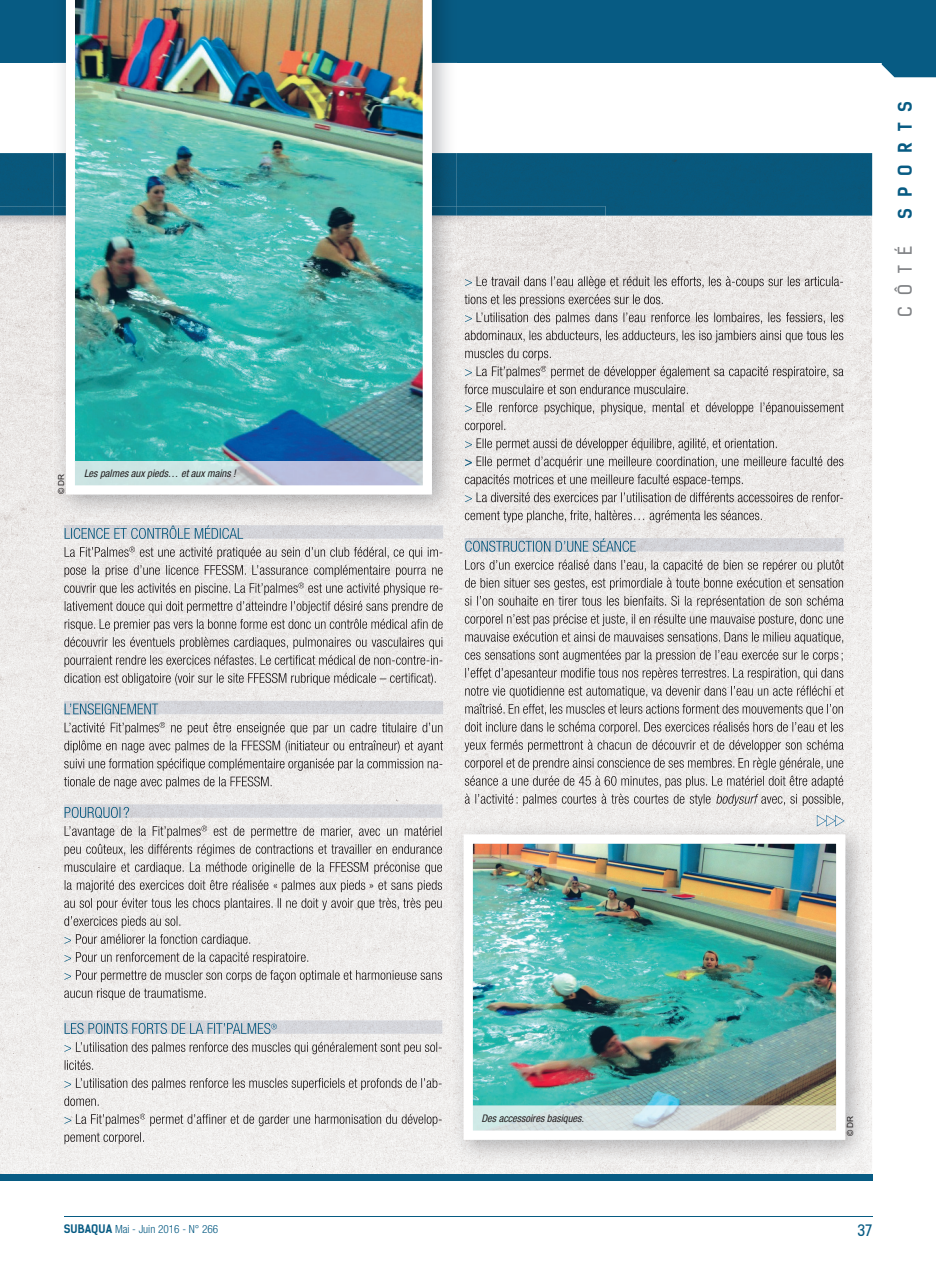
<style>
.page{position:relative;width:936px;height:1263px;background:#fff}
.page>*{position:absolute;margin:0;border:0;box-sizing:border-box;transform-origin:0 0}
.t1{font:700 18px "Kelson Sans";letter-spacing:.615em;color:#075b83}
.t2{font:18px "Kelson Sans";color:#808285}
.t3{font:15px "Kelson Sans";color:#075b83}
.t4{font:300 condensed 11.25px "Helvetica Neue LT Std";color:#075b83}
.t5{font:italic condensed 10.5px "Helvetica Neue LT Std";color:#231f20}
.t6{font:8.25px "Arial";color:#231f20}
.s1{font-family:"Kelson Sans";font-weight:700;font-stretch:normal}
</style>
<div class="page">
<svg style="left:881px;top:63px;width:54px;height:14px"></svg>
<hr style="left:64px;top:1216px;width:808px;height:1px;background:#075b83">
<img style="left:0;top:537px;width:359px;height:638px">
<img style="left:359px;top:483px;width:102px;height:692px">
<img style="left:461px;top:1125px;width:411px;height:50px">
<img style="left:821px;top:216px;width:51px;height:909px">
<img style="left:461px;top:216px;width:360px;height:606px">
<img style="left:0;top:246px;width:102px;height:291px">
<img style="left:102px;top:519px;width:257px;height:6px">
<img style="left:457px;top:246px;width:5px;height:237px">
<div style="left:0;top:0;width:935px;height:63px;background:#075b83"></div>
<div style="left:0;top:153px;width:872px;height:63px;background:#08577c"></div>
<div style="left:0;top:1175px;width:872px;height:6px;background:#075b83"></div>
<img style="left:0;top:206px;width:605px;height:40px">
<img style="left:64px;top:525px;width:379px;height:14px">
<div style="left:64px;top:701px;width:379px;height:13px;background:#d4d5da"></div>
<img style="left:64px;top:804px;width:378px;height:14px">
<img style="left:64px;top:1020px;width:378px;height:14px">
<img style="left:65px;top:539px;width:178px;height:1px">
<img style="left:65px;top:525px;width:178px;height:14px">
<img style="left:65px;top:547px;width:64px;height:10px">
<svg style="left:129px;top:546px;width:6px;height:6px"></svg>
<img style="left:135px;top:547px;width:307px;height:12px">
<img style="left:64px;top:565px;width:379px;height:12px">
<img style="left:64px;top:583px;width:234px;height:12px">
<svg style="left:298px;top:582px;width:6px;height:6px"></svg>
<img style="left:304px;top:583px;width:138px;height:12px">
<img style="left:65px;top:601px;width:378px;height:12px">
<img style="left:65px;top:619px;width:378px;height:12px">
<img style="left:64px;top:637px;width:379px;height:12px">
<img style="left:64px;top:655px;width:378px;height:12px">
<img style="left:64px;top:673px;width:371px;height:12px">
<img style="left:65px;top:714px;width:93px;height:1px">
<img style="left:65px;top:703px;width:93px;height:11px">
<img style="left:65px;top:722px;width:94px;height:13px">
<svg style="left:159px;top:722px;width:6px;height:6px"></svg>
<img style="left:165px;top:722px;width:278px;height:13px">
<img style="left:64px;top:740px;width:379px;height:13px">
<img style="left:64px;top:758px;width:378px;height:13px">
<img style="left:64px;top:776px;width:207px;height:13px">
<img style="left:65px;top:818px;width:64px;height:1px">
<img style="left:65px;top:807px;width:64px;height:11px">
<img style="left:65px;top:826px;width:136px;height:12px">
<svg style="left:201px;top:825px;width:6px;height:6px"></svg>
<img style="left:207px;top:826px;width:235px;height:12px">
<img style="left:64px;top:844px;width:378px;height:12px">
<img style="left:65px;top:862px;width:377px;height:12px">
<img style="left:65px;top:880px;width:377px;height:12px">
<img style="left:64px;top:898px;width:378px;height:12px">
<img style="left:64px;top:916px;width:116px;height:12px">
<svg style="left:64px;top:937px;width:7px;height:7px"></svg>
<img style="left:72px;top:934px;width:178px;height:12px">
<svg style="left:64px;top:955px;width:7px;height:7px"></svg>
<img style="left:72px;top:952px;width:236px;height:12px">
<svg style="left:64px;top:973px;width:7px;height:7px"></svg>
<img style="left:72px;top:970px;width:370px;height:12px">
<img style="left:64px;top:988px;width:142px;height:12px">
<img style="left:65px;top:1034px;width:205px;height:1px">
<img style="left:65px;top:1023px;width:205px;height:11px">
<svg style="left:271px;top:1023px;width:6px;height:6px"></svg>
<svg style="left:64px;top:1045px;width:7px;height:7px"></svg>
<img style="left:72px;top:1042px;width:369px;height:12px">
<img style="left:65px;top:1060px;width:28px;height:10px">
<svg style="left:64px;top:1081px;width:7px;height:7px"></svg>
<img style="left:72px;top:1078px;width:369px;height:12px">
<img style="left:64px;top:1096px;width:35px;height:10px">
<svg style="left:64px;top:1117px;width:7px;height:7px"></svg>
<img style="left:76px;top:1114px;width:63px;height:12px">
<svg style="left:140px;top:1113px;width:6px;height:6px"></svg>
<img style="left:146px;top:1114px;width:295px;height:12px">
<img style="left:64px;top:1132px;width:80px;height:12px">
<img style="left:464px;top:538px;width:379px;height:14px">
<svg style="left:465px;top:279px;width:7px;height:7px"></svg>
<img style="left:476px;top:276px;width:367px;height:13px">
<img style="left:464px;top:294px;width:198px;height:12px">
<svg style="left:465px;top:315px;width:7px;height:7px"></svg>
<img style="left:476px;top:312px;width:367px;height:12px">
<img style="left:465px;top:330px;width:378px;height:13px">
<img style="left:465px;top:348px;width:85px;height:12px">
<svg style="left:465px;top:369px;width:7px;height:7px"></svg>
<img style="left:476px;top:366px;width:64px;height:12px">
<svg style="left:540px;top:366px;width:6px;height:6px"></svg>
<img style="left:546px;top:366px;width:297px;height:13px">
<img style="left:464px;top:384px;width:223px;height:10px">
<svg style="left:465px;top:405px;width:7px;height:7px"></svg>
<img style="left:476px;top:402px;width:367px;height:12px">
<img style="left:465px;top:420px;width:40px;height:12px">
<svg style="left:465px;top:441px;width:7px;height:7px"></svg>
<img style="left:476px;top:438px;width:300px;height:13px">
<svg style="left:465px;top:459px;width:7px;height:7px"></svg>
<img style="left:476px;top:456px;width:367px;height:12px">
<img style="left:465px;top:474px;width:277px;height:12px">
<svg style="left:465px;top:495px;width:7px;height:7px"></svg>
<img style="left:476px;top:492px;width:367px;height:12px">
<img style="left:465px;top:510px;width:296px;height:13px">
<img style="left:465px;top:552px;width:170px;height:1px">
<img style="left:465px;top:538px;width:170px;height:14px">
<img style="left:465px;top:560px;width:378px;height:12px">
<img style="left:465px;top:578px;width:378px;height:12px">
<img style="left:465px;top:596px;width:378px;height:12px">
<img style="left:465px;top:614px;width:378px;height:12px">
<img style="left:465px;top:632px;width:378px;height:12px">
<img style="left:465px;top:650px;width:378px;height:12px">
<img style="left:465px;top:668px;width:378px;height:12px">
<img style="left:465px;top:686px;width:378px;height:12px">
<img style="left:465px;top:704px;width:378px;height:12px">
<img style="left:465px;top:722px;width:378px;height:12px">
<img style="left:464px;top:740px;width:379px;height:12px">
<img style="left:465px;top:758px;width:378px;height:12px">
<img style="left:465px;top:776px;width:378px;height:12px">
<img style="left:465px;top:794px;width:246px;height:12px">
<img style="left:716px;top:794px;width:40px;height:12px">
<img style="left:758px;top:794px;width:85px;height:12px">
<svg style="left:756px;top:794px;width:2px;height:12px"></svg>
<img style="left:53px;top:0;width:404px;height:519px">
<img style="left:66px;top:0;width:366px;height:494px">
<img style="left:451px;top:1116px;width:418px;height:49px">
<img style="left:451px;top:822px;width:52px;height:294px">
<img style="left:818px;top:822px;width:51px;height:294px">
<img style="left:503px;top:822px;width:315px;height:12px">
<img style="left:463px;top:834px;width:382px;height:306px">
<svg style="left:72px;top:461px;width:352px;height:29px;background:#ced9e2"></svg>
<svg style="left:469px;top:1106px;width:372px;height:28px;background:#dbe1de"></svg>
<svg style="left:816px;top:815px;width:28px;height:11px"></svg>
<p class="t6" style="left:56px;top:494px;width:22px;rotate:-90deg">© DR</p>
<p class="t5" style="left:84px;top:467px;width:153px">Les palmes aux pieds… et aux mains !</p>
<h1 class="t1" style="left:894px;top:219px;width:120px;rotate:-90deg">SPORTS</h1>
<h1 class="t2" style="left:893px;top:317px;width:73px;rotate:-90deg">CÔTÉ</h1>
<p class="t5" style="left:481px;top:1112px;width:104px">Des accessoires basiques.</p>
<p class="t6" style="left:844px;top:1136px;width:22px;rotate:-90deg">© DR</p>
<p class="t4" style="left:64px;top:1222px;width:156px"><span class="s1">SUBAQUA</span> Mai - Juin 2016 - N° 266</p>
<h2 class="t3" style="left:857px;top:1221px;width:16px">37</h2>
</div>
